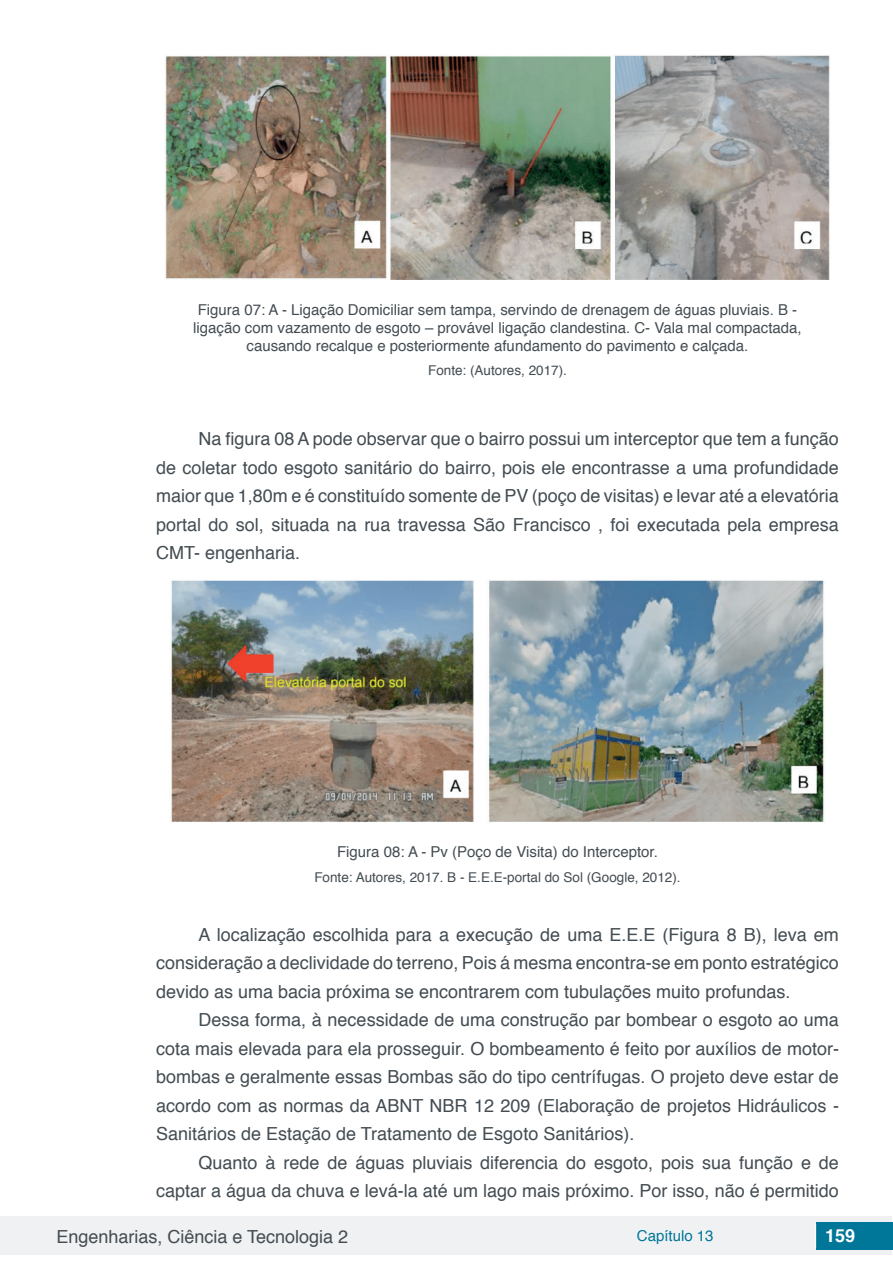
<style>
.page{position:relative;width:893px;height:1263px;background:#fff}
.page>*{position:absolute;margin:0;border:0;box-sizing:border-box;transform-origin:0 0}
.t1{font:18px/28.5px "Helvetica";color:#434c52;text-align:justify}
.t2{font:700 18px "Helvetica";color:#fff}
.t3{font:15px/18px "Helvetica";color:#434c52;text-align:center}
.t4{font:15px "Helvetica";color:#007699}
.t5{font:13.5px "Helvetica";color:#434c52}
</style>
<div class="page">
<div style="left:1px;top:1216px;width:891px;height:38px;background:#f0f1f2"></div>
<div style="left:816px;top:1222px;width:77px;height:27px;background:#007699"></div>
<svg style="left:815px;top:1224px;width:1px;height:24px"></svg>
<img style="left:165px;top:54px;width:665px;height:225px">
<img style="left:169px;top:580px;width:655px;height:242px">
<p class="t3" style="left:193px;top:301px;width:610px">Figura 07: A - Ligação Domiciliar sem tampa, servindo de drenagem de águas pluviais. B - ligação com vazamento de esgoto – provável ligação clandestina. C- Vala mal compactada, causando recalque e posteriormente afundamento do pavimento e calçada.</p>
<p class="t5" style="left:428px;top:360px;width:140px">Fonte: (Autores, 2017).</p>
<p class="t1" style="left:156px;top:425px;width:684px;text-indent:43px">Na figura 08 A pode observar que o bairro possui um interceptor que tem a função de coletar todo esgoto sanitário do bairro, pois ele encontrasse a uma profundidade maior que 1,80m e é constituído somente de PV (poço de visitas) e levar até a elevatória portal do sol, situada na rua travessa São Francisco , foi executada pela empresa CMT- engenharia.</p>
<p class="t3" style="left:337px;top:843px;width:322px">Figura 08: A - Pv (Poço de Visita) do Interceptor.</p>
<p class="t5" style="left:314px;top:867px;width:368px">Fonte: Autores, 2017. B - E.E.E-portal do Sol (Google, 2012).</p>
<p class="t1" style="left:156px;top:921px;width:684px;text-indent:43px">A localização escolhida para a execução de uma E.E.E (Figura 8 B), leva em consideração a declividade do terreno, Pois á mesma encontra-se em ponto estratégico devido as uma bacia próxima se encontrarem com tubulações muito profundas.</p>
<p class="t1" style="left:156px;top:1006px;width:684px;text-indent:43px">Dessa forma, à necessidade de uma construção par bombear o esgoto ao uma cota mais elevada para ela prosseguir. O bombeamento é feito por auxílios de motor&shy;bombas e geralmente essas Bombas são do tipo centrífugas. O projeto deve estar de acordo com as normas da ABNT NBR 12 209 (Elaboração de projetos Hidráulicos - Sanitários de Estação de Tratamento de Esgoto Sanitários).</p>
<p class="t1" style="left:156px;top:1149px;width:684px;text-align:right">Quanto à rede de águas pluviais diferencia do esgoto, pois sua função e de captar a água da chuva e levá-la até um lago mais próximo. Por isso, não é permitido</p>
<p class="t1" style="left:56px;top:1223px;width:293px">Engenharias, Ciência e Tecnologia 2</p>
<p class="t4" style="left:637px;top:1224px;width:78px">Capítulo 13</p>
<p class="t2" style="left:825px;top:1221px;width:32px">159</p>
</div>
